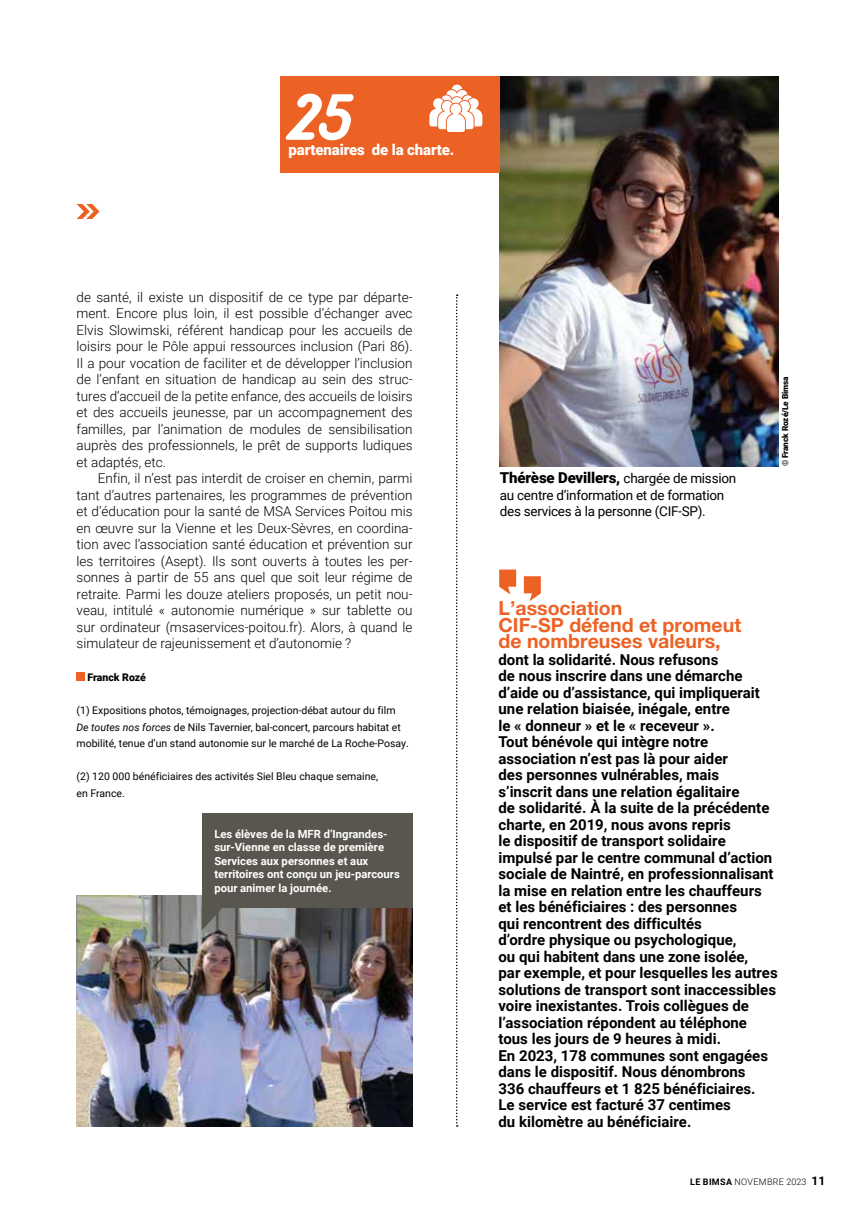
<style>
.page{position:relative;width:855px;height:1212px;background:#fff}
.page>*{position:absolute;margin:0;border:0;box-sizing:border-box;transform-origin:0 0}
.t1{font:54px "Bukhari Script";color:#fff}
.t2{font:700 19.5px/16.5px "Helvetica Neue LT Pro";color:#ec6225}
.t3{font:700 15px/16.5px "Roboto";color:#000}
.t4{font:900 15px "Roboto";letter-spacing:-.01em;color:#000}
.t5{font:900 15px "Roboto";letter-spacing:-.01em;color:#fff}
.t6{font:300 13.5px/16.5px "Roboto";color:#000;text-align:justify}
.t7{font:13.5px/16.5px "Roboto";letter-spacing:-.02em;color:#000}
.t8{font:700 11.25px/13.5px "Roboto";color:#fff}
.t9{font:10.5px/16.5px "Roboto";color:#000}
.t10{font:900 10.5px "Roboto";color:#000}
.t11{font:300 9px "Roboto";letter-spacing:.035em;color:#000}
.t12{font:900 8.25px "Roboto";letter-spacing:-.01em;color:#000}
.s1{font-style:italic}
.s2{font-weight:400;font-size:13.5px}
.s3{font-weight:400}
.s4{font-weight:700}
.s5{font-weight:700;font-size:12px}
</style>
<div class="page">
<svg style="left:499px;top:569px;width:17px;height:25px"></svg>
<svg style="left:524px;top:576px;width:17px;height:25px"></svg>
<svg style="left:456px;top:294px;width:2px;height:833px"></svg>
<img style="left:500px;top:77px;width:278px;height:390px">
<div style="left:280px;top:76px;width:220px;height:96px;background:#ec6225"></div>
<svg style="left:77px;top:204px;width:22px;height:15px"></svg>
<div style="left:77px;top:673px;width:8px;height:8px;background:#ec6225"></div>
<img style="left:77px;top:896px;width:335px;height:231px">
<div style="left:202px;top:813px;width:210px;height:94px;background:#58564e"></div>
<svg style="left:202px;top:907px;width:24px;height:23px"></svg>
<svg style="left:429px;top:85px;width:53px;height:47px"></svg>
<h1 class="t1" style="left:288px;top:88px;width:65px">25</h1>
<p class="t5" style="left:288px;top:139px;width:167px">partenaires de la charte.</p>
<h1 class="t1" style="left:343px;top:117px;width:34px">9</h1>
<p class="t6" style="left:77px;top:288px;width:337px">de santé, il existe un dispositif de ce type par départe&shy;ment. Encore plus loin, il est possible d’échanger avec Elvis Slowimski, référent handicap pour les accueils de loisirs pour le Pôle appui ressources inclusion (Pari 86).<br>Il a pour vocation de faciliter et de développer l’inclusion de l’enfant en situation de handicap au sein des struc&shy;tures d’accueil de la petite enfance, des accueils de loisirs et des accueils jeunesse, par un accompagnement des familles, par l’animation de modules de sensibilisation auprès des professionnels, le prêt de supports ludiques et adaptés, etc.</p>
<p class="t6" style="left:77px;top:469px;width:337px;text-indent:21px">Enfin, il n’est pas interdit de croiser en chemin, parmi tant d’autres partenaires, les programmes de prévention et d’éducation pour la santé de MSA Services Poitou mis en œuvre sur la Vienne et les Deux-Sèvres, en coordina&shy;tion avec l’association santé éducation et prévention sur les territoires (Asept). Ils sont ouverts à toutes les per&shy;sonnes à partir de 55 ans quel que soit leur régime de retraite. Parmi les douze ateliers proposés, un petit nou&shy;veau, intitulé « autonomie numérique » sur tablette ou sur ordinateur (msaservices-poitou.fr). Alors, à quand le simulateur de rajeunissement et d’autonomie ?</p>
<p class="t10" style="left:87px;top:670px;width:60px">Franck Rozé</p>
<p class="t9" style="left:77px;top:702px;width:334px">(1) Expositions photos, témoignages, projection-débat autour du film<br><span class="s1">De toutes nos forces</span> de Nils Tavernier, bal-concert, parcours habitat et mobilité, tenue d’un stand autonomie sur le marché de La Roche-Posay.</p>
<p class="t9" style="left:77px;top:768px;width:303px">(2) 120 000 bénéficiaires des activités Siel Bleu chaque semaine, en France.</p>
<p class="t8" style="left:214px;top:826px;width:187px">Les élèves de la MFR d’Ingrandes&shy;sur-Vienne en classe de première<br>Services aux personnes et aux territoires ont conçu un jeu-parcours pour animer la journée.</p>
<p class="t4" style="left:500px;top:467px;width:238px">Thérèse Devillers, <span class="s2">chargée de mission</span></p>
<p class="t7" style="left:500px;top:486px;width:226px">au centre d’information et de formation des services à la personne (CIF-SP).</p>
<p class="t12" style="left:779px;top:466px;width:91px;rotate:-90deg"><span class="s3">©</span> Franck Rozé/Le Bimsa</p>
<h2 class="t2" style="left:498px;top:599px;width:244px">L’association<br>CIF-SP défend et promeut de nombreuses valeurs,</h2>
<p class="t3" style="left:498px;top:650px;width:281px">dont la solidarité. Nous refusons<br>de nous inscrire dans une démarche d’aide ou d’assistance, qui impliquerait une relation biaisée, inégale, entre<br>le « donneur » et le « receveur ».<br>Tout bénévole qui intègre notre association n’est pas là pour aider<br>des personnes vulnérables, mais<br>s’inscrit dans une relation égalitaire<br>de solidarité. À la suite de la précédente charte, en 2019, nous avons repris<br>le dispositif de transport solidaire impulsé par le centre communal d’action sociale de Naintré, en professionnalisant la mise en relation entre les chauffeurs et les bénéficiaires : des personnes<br>qui rencontrent des difficultés<br>d’ordre physique ou psychologique,<br>ou qui habitent dans une zone isolée,<br>par exemple, et pour lesquelles les autres solutions de transport sont inaccessibles voire inexistantes. Trois collègues de l’association répondent au téléphone tous les jours de 9 heures à midi.<br>En 2023, 178 communes sont engagées dans le dispositif. Nous dénombrons<br>336 chauffeurs et 1 825 bénéficiaires.<br>Le service est facturé 37 centimes<br>du kilomètre au bénéficiaire.</p>
<p class="t11" style="left:690px;top:1175px;width:136px"><span class="s4">LE BIMSA</span> NOVEMBRE 2023 <span class="s5">11</span></p>
</div>
